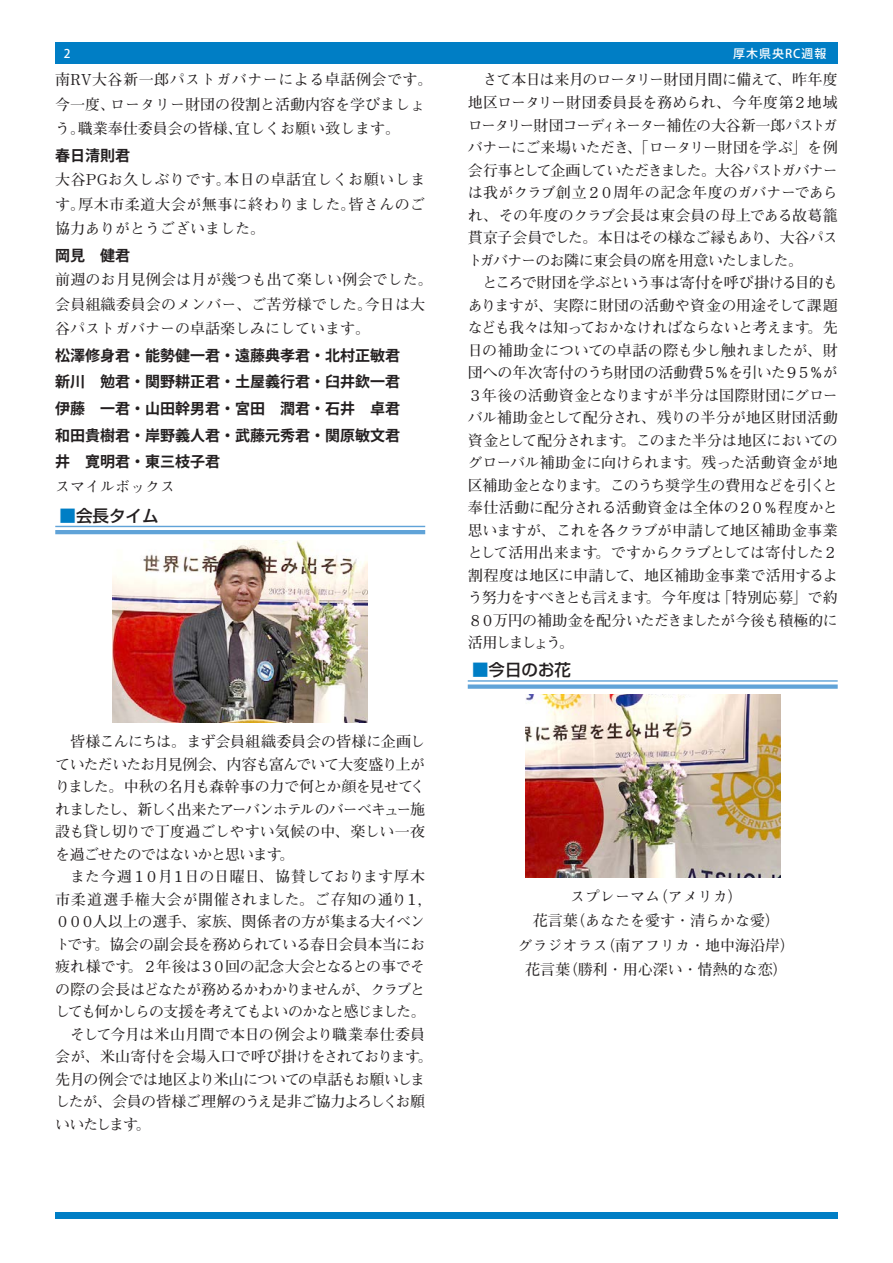
<style>
.page{position:relative;width:893px;height:1263px;background:#fff}
.page>*{position:absolute;margin:0;border:0;box-sizing:border-box;transform-origin:0 0}
.本文タイトル1{font:500 16.5px "Shin Go Pro";color:#231f20}
.会長タイム本文{font:700 15px/22.5px "Futo Min A101 Pro";letter-spacing:-.045em;color:#231f20;text-align:justify}
.スマイル本文{font:700 15px/24.5px "Futo Min A101 Pro";letter-spacing:.005em;color:#231f20}
.スマイル氏名{font:700 15px "Koz Go Pr 6 N";color:#231f20}
.本文{font:700 15px "Futo Min A101 Pro";color:#231f20}
.t1{font:500 12px "Koz Go Pr 6 N";letter-spacing:.08em;color:#fff}
.s1{color:#007ec5}
</style>
<div class="page">
<div style="left:55px;top:43px;width:783px;height:21px;background:#007ec5"></div>
<div style="left:55px;top:1213px;width:783px;height:6px;background:#007ec5"></div>
<hr style="left:55px;top:526px;width:370px;height:1px;background:#60a3d8">
<hr style="left:55px;top:530px;width:370px;height:4px;background:#60a3d8">
<img style="left:113px;top:540px;width:255px;height:183px">
<hr style="left:468px;top:680px;width:370px;height:2px;background:#60a3d8">
<div style="left:468px;top:684px;width:370px;height:5px;background:#60a3d8"></div>
<img style="left:525px;top:695px;width:255px;height:182px">
<p class="t1" style="left:64px;top:47px;width:8px">2</p>
<p class="t1" style="left:733px;top:47px;width:95px">厚木県央RC週報</p>
<p class="スマイル本文" style="left:55px;top:66px;width:379px">南RV大谷新一郎パストガバナーによる卓話例会です。今一度、ロータリー財団の役割と活動内容を学びましょう。職業奉仕委員会の皆様、宜しくお願い致します。</p>
<p class="スマイル氏名" style="left:55px;top:147px;width:77px">春日清則君</p>
<p class="スマイル本文" style="left:55px;top:166px;width:372px;text-align:justify">大谷PGお久しぶりです。本日の卓話宜しくお願いします。厚木市柔道大会が無事に終わりました。皆さんのご協力ありがとうございました。</p>
<p class="スマイル氏名" style="left:55px;top:247px;width:77px">岡見　健君</p>
<p class="スマイル本文" style="left:55px;top:266px;width:379px">前週のお月見例会は月が幾つも出て楽しい例会でした。会員組織委員会のメンバー、ご苦労様でした。今日は大谷パストガバナーの卓話楽しみにしています。</p>
<p class="スマイル氏名" style="left:55px;top:347px;width:347px">松澤修身君・能勢健一君・遠藤典孝君・北村正敏君</p>
<p class="スマイル氏名" style="left:55px;top:373px;width:347px">新川　勉君・関野耕正君・土屋義行君・臼井欽一君</p>
<p class="スマイル氏名" style="left:55px;top:400px;width:347px">伊藤　一君・山田幹男君・宮田　潤君・石井　卓君</p>
<p class="スマイル氏名" style="left:55px;top:427px;width:347px">和田貴樹君・岸野義人君・武藤元秀君・関原敏文君</p>
<p class="スマイル氏名" style="left:55px;top:453px;width:167px">井　寛明君・東三枝子君</p>
<p class="スマイル本文" style="left:55px;top:472px;width:122px">スマイルボックス</p>
<p class="本文タイトル1" style="left:60px;top:502px;width:100px"><span class="s1">■</span>会長タイム</p>
<p class="会長タイム本文" style="left:468px;top:67px;width:371px;text-indent:15px">さて本日は来月のロータリー財団月間に備えて、昨年度地区ロータリー財団委員長を務められ、今年度第２地域ロータリー財団コーディネーター補佐の大谷新一郎パストガバナーにご来場いただき、「ロータリー財団を学ぶ」を例会行事として企画していただきました。大谷パストガバナーは我がクラブ創立２０周年の記念年度のガバナーであられ、その年度のクラブ会長は東会員の母上である故葛籠貫京子会員でした。本日はその様なご縁もあり、大谷パストガバナーのお隣に東会員の席を用意いたしました。</p>
<p class="会長タイム本文" style="left:468px;top:269px;width:371px;text-indent:15px">ところで財団を学ぶという事は寄付を呼び掛ける目的もありますが、実際に財団の活動や資金の用途そして課題なども我々は知っておかなければならないと考えます。先日の補助金についての卓話の際も少し触れましたが、財団への年次寄付のうち財団の活動費５％を引いた９５％が３年後の活動資金となりますが半分は国際財団にグローバル補助金として配分され、残りの半分が地区財団活動資金として配分されます。このまた半分は地区においてのグローバル補助金に向けられます。残った活動資金が地区補助金となります。このうち奨学生の費用などを引くと奉仕活動に配分される活動資金は全体の２０％程度かと思いますが、これを各クラブが申請して地区補助金事業として活用出来ます。ですからクラブとしては寄付した２割程度は地区に申請して、地区補助金事業で活用するよう努力をすべきとも言えます。今年度は「特別応募」で約８０万円の補助金を配分いただきましたが今後も積極的に活用しましょう。</p>
<p class="本文タイトル1" style="left:472px;top:656px;width:100px"><span class="s1">■</span>今日のお花</p>
<p class="会長タイム本文" style="left:55px;top:729px;width:371px;text-indent:15px">皆様こんにちは。まず会員組織委員会の皆様に企画していただいたお月見例会、内容も富んでいて大変盛り上がりました。中秋の名月も森幹事の力で何とか顔を見せてくれましたし、新しく出来たアーバンホテルのバーベキュー施設も貸し切りで丁度過ごしやすい気候の中、楽しい一夜を過ごせたのではないかと思います。</p>
<p class="会長タイム本文" style="left:55px;top:864px;width:379px;text-align:center">また今週１０月１日の日曜日、協賛しております厚木<br>市柔道選手権大会が開催されました。ご存知の通り１，<br>０００人以上の選手、家族、関係者の方が集まる大イベントです。協会の副会長を務められている春日会員本当にお疲れ様です。２年後は３０回の記念大会となるとの事でその際の会長はどなたが務めるかわかりませんが、クラブとしても何かしらの支援を考えてもよいのかなと感じました。</p>
<p class="会長タイム本文" style="left:55px;top:1021px;width:379px;text-align:left;text-indent:15px">そして今月は米山月間で本日の例会より職業奉仕委員会が、米山寄付を会場入口で呼び掛けをされております。先月の例会では地区より米山についての卓話もお願いしましたが、会員の皆様ご理解のうえ是非ご協力よろしくお願いいたします。</p>
<p class="本文" style="left:570px;top:884px;width:174px">スプレーマム（アメリカ）</p>
<p class="本文" style="left:533px;top:909px;width:249px">花言葉（あなたを愛す・清らかな愛）</p>
<p class="本文" style="left:518px;top:933px;width:279px">グラジオラス（南アフリカ・地中海沿岸）</p>
<p class="本文" style="left:525px;top:958px;width:264px">花言葉（勝利・用心深い・情熱的な恋）</p>
</div>
